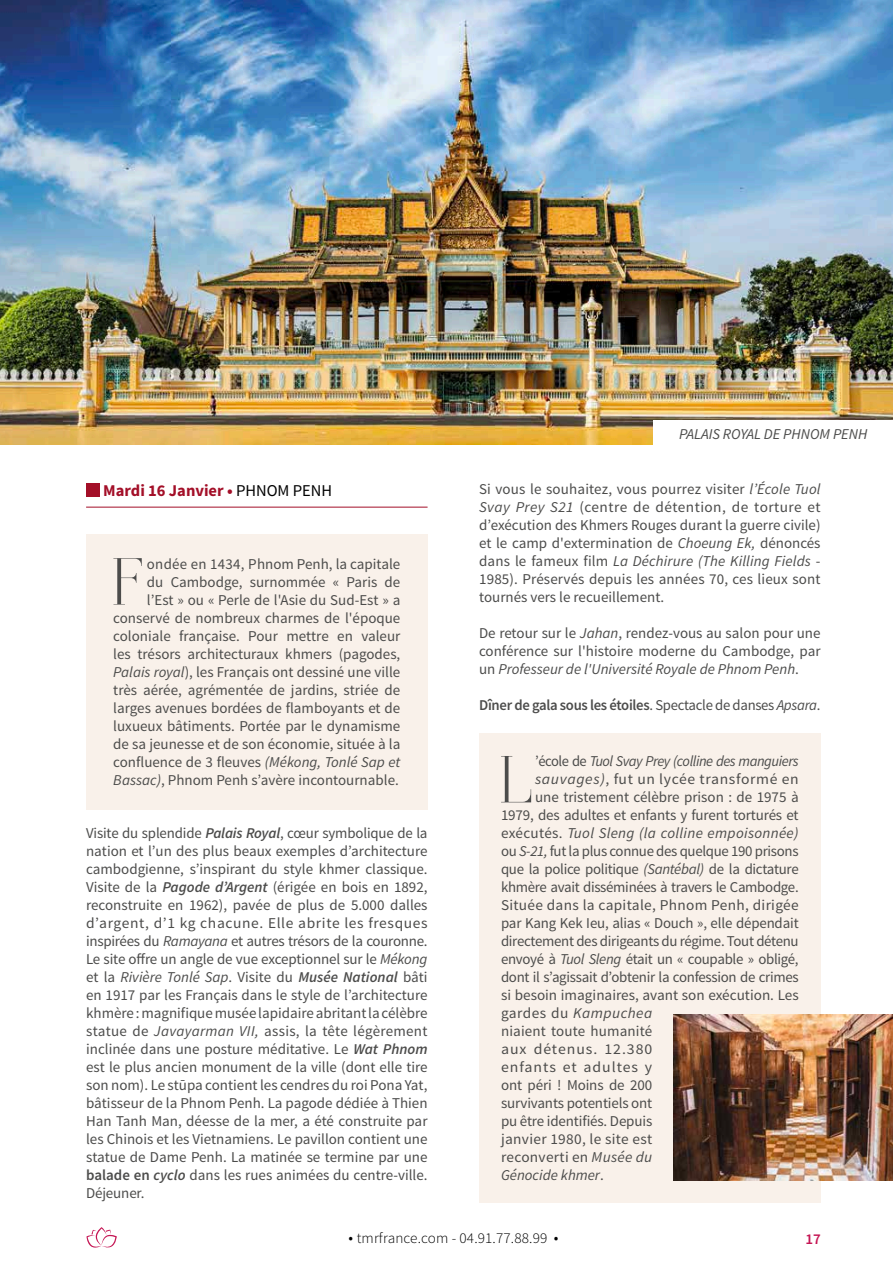
<style>
.page{position:relative;width:893px;height:1263px;background:#fff}
.page>*{position:absolute;margin:0;border:0;box-sizing:border-box;transform-origin:0 0}
.t1{font:66.9px "Aire Bold Pro";color:#4c4c4b}
.t2{font:700 16.5px "Source Sans Pro";color:#a30f28}
.t3{font:15px/18px "Source Sans Pro";color:#4c4c4b;text-align:justify}
.t4{font:15px "Source Sans Pro";letter-spacing:-.02em;color:#4c4c4b}
.t5{font:15px "Source Sans Pro";letter-spacing:.02em;color:#4c4c4b}
.t6{font:600 15px "Source Sans Pro";letter-spacing:-.02em;color:#4c4c4b}
.t7{font:italic 15px "Source Sans Pro";letter-spacing:-.03em;color:#4c4c4b}
.t8{font:italic 15px "Source Sans Pro";letter-spacing:.02em;color:#4c4c4b}
.t9{font:italic 15px "Source Sans Pro";color:#4c4c4b}
.t10{font:15px "Source Sans Pro";letter-spacing:.06em;color:#4c4c4b;scale:1.05 1}
.t11{font:15px "Source Sans Pro";letter-spacing:.04em;color:#4c4c4b;scale:1.04 1}
.t12{font:300 15px "Source Sans Pro";letter-spacing:.01em;color:#000}
.t13{font:italic 15px "Source Sans Pro";letter-spacing:.03em;color:#4c4c4b}
.t14{font:600 15px "Source Sans Pro";color:#c51654}
.s1{font-weight:400;color:#000}
.s2{font-style:italic}
.s3{font-weight:600;font-style:italic}
.s4{font-weight:600}
.s5{font-weight:400}
.s6{font-weight:400;font-style:italic}
.s7{font-style:normal}
.s8{font-size:16.5px}
</style>
<div class="page">
<svg style="left:86px;top:1227px;width:31px;height:21px"></svg>
<div style="left:479px;top:733px;width:342px;height:470px;background:#f9f1ea"></div>
<img style="left:674px;top:1014px;width:219px;height:166px">
<div style="left:86px;top:483px;width:14px;height:13px;background:#a30f28"></div>
<hr style="left:86px;top:507px;width:342px;height:1px;background:#a30f28">
<div style="left:86px;top:534px;width:342px;height:276px;background:#f9f1ea"></div>
<img style="left:0;top:0;width:893px;height:444px">
<div style="left:654px;top:420px;width:239px;height:25px;background:#fff"></div>
<p class="t2" style="left:103px;top:480px;width:230px">Mardi 16 Janvier • <span class="s1">PHNOM PENH</span></p>
<p class="t3" style="left:113px;top:555px;width:289px;text-align:right">ondée en 1434, Phnom Penh, la capitale<br>du Cambodge, surnommée « Paris de<br>l’Est » ou « Perle de l'Asie du Sud-Est » a conservé de nombreux charmes de l'époque coloniale française. Pour mettre en valeur les trésors architecturaux khmers (pagodes, <span class="s2">Palais royal</span>), les Français ont dessiné une ville très aérée, agrémentée de jardins, striée de larges avenues bordées de flamboyants et de luxueux bâtiments. Portée par le dynamisme de sa jeunesse et de son économie, située à la confluence de 3 fleuves <span class="s2">(Mékong, Tonlé Sap et Bassac)</span>, Phnom Penh s’avère incontournable.</p>
<h1 class="t1" style="left:111px;top:542px;width:34px">F</h1>
<p class="t3" style="left:86px;top:825px;width:343px">Visite du splendide <span class="s3">Palais Royal</span>, cœur symbolique de la nation et l’un des plus beaux exemples d’architecture cambodgienne, s’inspirant du style khmer classique.<br>Visite de la <span class="s3">Pagode d’Argent</span> (érigée en bois en 1892, reconstruite en 1962), pavée de plus de 5.000 dalles d’argent, d’1 kg chacune. Elle abrite les fresques inspirées du <span class="s2">Ramayana</span> et autres trésors de la couronne.<br>Le site offre un angle de vue exceptionnel sur le <span class="s2">Mékong </span>et la <span class="s2">Rivière Tonlé Sap</span>. Visite du <span class="s3">Musée National</span> bâti en 1917 par les Français dans le style de l’architecture khmère : magnifique musée lapidaire abritant la célèbre statue de <span class="s2">Javayarman VII,</span> assis, la tête légèrement inclinée dans une posture méditative. Le <span class="s3">Wat Phnom </span>est le plus ancien monument de la ville (dont elle tire son nom). Le stūpa contient les cendres du roi Pona Yat, bâtisseur de la Phnom Penh. La pagode dédiée à Thien Han Tanh Man, déesse de la mer, a été construite par les Chinois et les Vietnamiens. Le pavillon contient une statue de Dame Penh. La matinée se termine par une <span class="s4">balade en</span> <span class="s3">cyclo</span> dans les rues animées du centre-ville.<br>Déjeuner.</p>
<p class="t9" style="left:679px;top:424px;width:190px">PALAIS ROYAL DE PHNOM PENH</p>
<p class="t3" style="left:479px;top:480px;width:343px">Si vous le souhaitez, vous pourrez visiter <span class="s2">l’École Tuol Svay Prey S21</span> (centre de détention, de torture et d’exécution des Khmers Rouges durant la guerre civile) et le camp d'extermination de <span class="s2">Choeung Ek,</span> dénoncés dans le fameux film <span class="s2">La Déchirure (The Killing Fields</span> - 1985). Préservés depuis les années 70, ces lieux sont tournés vers le recueillement.</p>
<p class="t3" style="left:479px;top:624px;width:343px">De retour sur le <span class="s2">Jahan</span>, rendez-vous au salon pour une conférence sur l'histoire moderne du Cambodge, par un <span class="s2">Professeur de l'Université Royale de Phnom Penh</span>.</p>
<p class="t6" style="left:479px;top:695px;width:343px">Dîner de gala sous les étoiles<span class="s5">. Spectacle de danses</span> <span class="s6">Apsara</span><span class="s5">.</span></p>
<h1 class="t1" style="left:499px;top:740px;width:36px">L</h1>
<p class="t7" style="left:535px;top:752px;width:265px"><span class="s7">’école de</span> Tuol Svay Prey (colline des manguiers</p>
<p class="t11" style="left:535px;top:770px;width:255px"><span class="s2">sauvages)</span>, fut un lycée transformé en</p>
<p class="t3" style="left:535px;top:789px;width:265px">une tristement célèbre prison : de 1975 à</p>
<p class="t3" style="left:501px;top:807px;width:299px">1979, des adultes et enfants y furent torturés et</p>
<p class="t8" style="left:501px;top:824px;width:299px"><span class="s7">exécutés.</span> Tuol Sleng (la colline empoisonnée)</p>
<p class="t4" style="left:501px;top:842px;width:299px">ou <span class="s2">S-21,</span> fut la plus connue des quelque 190 prisons</p>
<p class="t4" style="left:501px;top:860px;width:299px">que la police politique <span class="s2">(Santébal)</span> de la dictature</p>
<p class="t4" style="left:501px;top:878px;width:299px">khmère avait disséminées à travers le Cambodge.</p>
<p class="t5" style="left:501px;top:896px;width:299px">Située dans la capitale, Phnom Penh, dirigée</p>
<p class="t3" style="left:501px;top:915px;width:299px">par Kang Kek Ieu, alias « Douch », elle dépendait</p>
<p class="t4" style="left:501px;top:932px;width:299px">directement des dirigeants du régime. Tout détenu</p>
<p class="t4" style="left:501px;top:950px;width:299px">envoyé à <span class="s2">Tuol Sleng</span> était un « coupable » obligé,</p>
<p class="t4" style="left:501px;top:968px;width:299px">dont il s’agissait d’obtenir la confession de crimes</p>
<p class="t3" style="left:501px;top:987px;width:299px">si besoin imaginaires, avant son exécution. Les</p>
<p class="t13" style="left:501px;top:1004px;width:153px"><span class="s7">gardes du</span> Kampuchea</p>
<p class="t3" style="left:501px;top:1023px;width:153px">niaient toute humanité</p>
<p class="t10" style="left:501px;top:1040px;width:146px">aux détenus. 12.380</p>
<p class="t10" style="left:501px;top:1058px;width:146px">enfants et adultes y</p>
<p class="t3" style="left:501px;top:1077px;width:153px">ont péri ! Moins de 200</p>
<p class="t3" style="left:501px;top:1095px;width:153px">survivants potentiels ont</p>
<p class="t3" style="left:501px;top:1113px;width:153px">pu être identifiés. Depuis</p>
<p class="t5" style="left:501px;top:1130px;width:153px">janvier 1980, le site est</p>
<p class="t5" style="left:501px;top:1148px;width:153px">reconverti en <span class="s2">Musée du</span></p>
<p class="t9" style="left:501px;top:1166px;width:104px">Génocide khmer<span class="s7">.</span></p>
<p class="t12" style="left:349px;top:1229px;width:211px"><span class="s8">•</span> tmrfrance.com - 04.91.77.88.99 <span class="s8">•</span></p>
<p class="t14" style="left:805px;top:1229px;width:17px">17</p>
</div>
